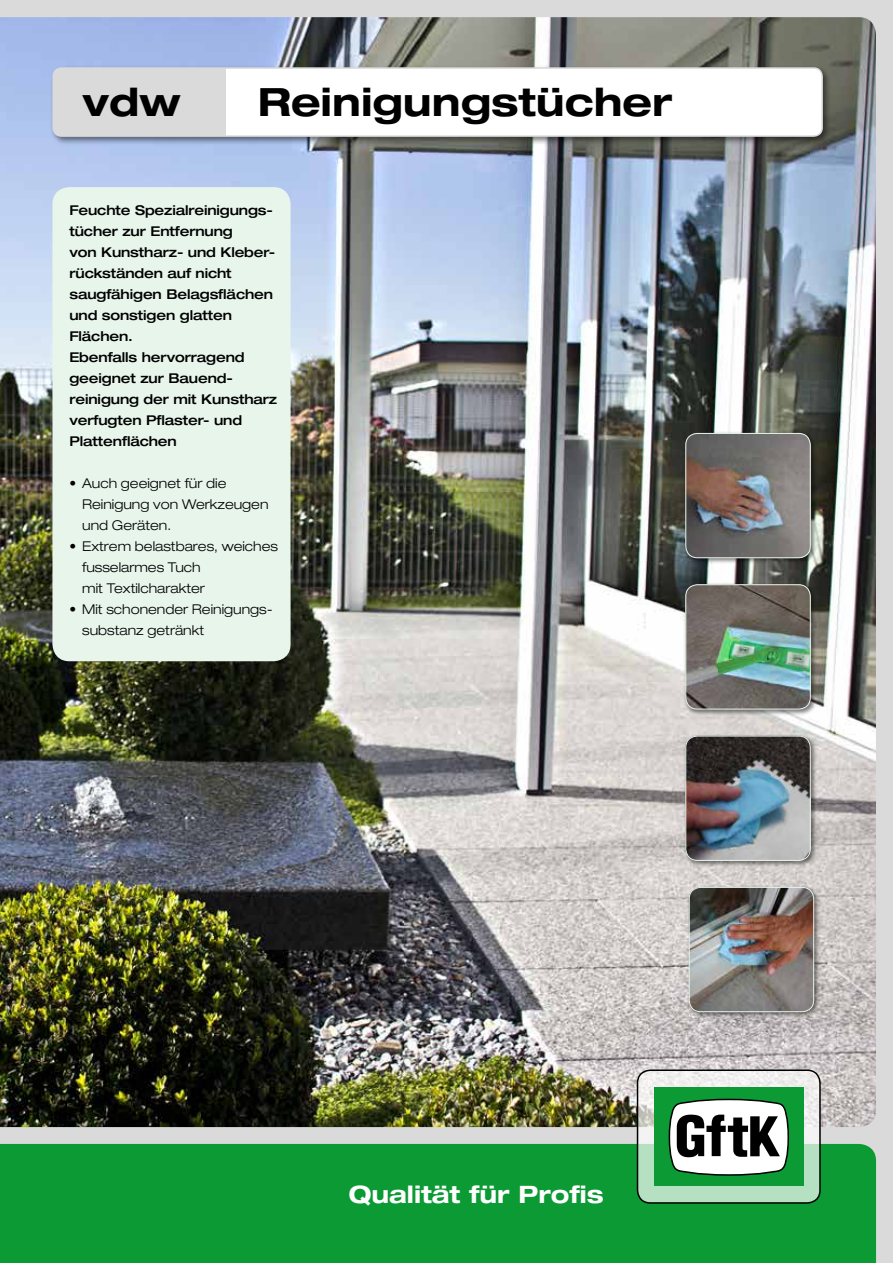
<style>
.page{position:relative;width:893px;height:1263px;background:#dadada}
.page>*{position:absolute;margin:0;border:0;box-sizing:border-box;transform-origin:0 0}
.t1{font:700 expanded 39px "Helvetica Neue LT Std";color:#000}
.t2{font:700 expanded 24px "Helvetica Neue LT Std";color:#fff}
.t3{font:500 expanded 13.5px/21px "Helvetica Neue LT Std";letter-spacing:-.01em;color:#000}
.t4{font:300 expanded 13.5px/21px "Helvetica Neue LT Std";color:#000}
</style>
<div class="page">
<div style="left:0;top:1144px;width:876px;height:119px;background:#0b9a33"></div>
<img style="left:0;top:17px;width:876px;height:1110px">
<div style="left:683px;top:431px;width:134px;height:133px;background:#000;opacity:.5"></div>
<img style="left:685px;top:433px;width:126px;height:125px">
<div style="left:685px;top:433px;width:126px;height:125px;border:1px solid #e7f5eb;border-radius:12px"></div>
<div style="left:683px;top:582px;width:134px;height:134px;background:#000;opacity:.5"></div>
<img style="left:685px;top:584px;width:126px;height:125px">
<div style="left:685px;top:584px;width:126px;height:125px;border:1px solid #e7f5eb;border-radius:12px"></div>
<div style="left:683px;top:734px;width:134px;height:133px;background:#000;opacity:.5"></div>
<img style="left:685px;top:736px;width:126px;height:125px">
<div style="left:685px;top:736px;width:126px;height:125px;border:1px solid #e7f5eb;border-radius:12px"></div>
<div style="left:687px;top:885px;width:133px;height:133px;background:#000;opacity:.5"></div>
<img style="left:689px;top:887px;width:125px;height:125px">
<div style="left:689px;top:887px;width:125px;height:125px;border:1px solid #e7f5eb;border-radius:12px"></div>
<svg style="left:637px;top:1070px;width:183px;height:133px;background:#d2e6d7"></svg>
<div style="left:637px;top:1069px;width:184px;height:135px;border:2px solid #000;border-radius:13px"></div>
<div style="left:654px;top:1087px;width:150px;height:99px;background:#0b9a33"></div>
<svg style="left:668px;top:1098px;width:121px;height:78px;background:#96a49a"></svg>
<div style="left:52px;top:187px;width:239px;height:474px;background:#e7f5eb;border-radius:17px"></div>
<div style="left:50px;top:65px;width:781px;height:80px;background:#000;opacity:.5"></div>
<div style="left:53px;top:68px;width:769px;height:68px;background:#fff;border-radius:9px"></div>
<div style="left:53px;top:68px;width:172px;height:68px;background:#dadada"></div>
<div style="left:52px;top:67px;width:771px;height:70px;border:2px solid #dadada;border-radius:9px"></div>
<h1 class="t1" style="left:83px;top:77px;width:99px">vdw</h1>
<h1 class="t1" style="left:258px;top:77px;width:416px">Reinigungstücher</h1>
<p class="t3" style="left:69px;top:199px;width:209px">Feuchte Spezialreinigungs&shy;tücher zur Entfernung<br>von Kunstharz- und Kleber&shy;rückständen auf nicht saugfähigen Belagsflächen und sonstigen glatten<br>Flächen.<br>Ebenfalls hervorragend geeignet zur Bauend&shy;reinigung der mit Kunstharz verfugten Pflaster- und<br>Plattenflächen</p>
<p class="t4" style="left:82px;top:472px;width:188px;text-indent:-13px">• Auch geeignet für die<br>Reinigung von Werkzeugen und Geräten.</p>
<p class="t4" style="left:82px;top:535px;width:197px;text-indent:-13px">• Extrem belastbares, weiches fusselarmes Tuch<br>mit Textilcharakter</p>
<p class="t4" style="left:82px;top:598px;width:192px;text-indent:-13px">• Mit schonender Reinigungs&shy;substanz getränkt</p>
<h2 class="t2" style="left:349px;top:1180px;width:257px">Qualität für Profis</h2>
</div>
